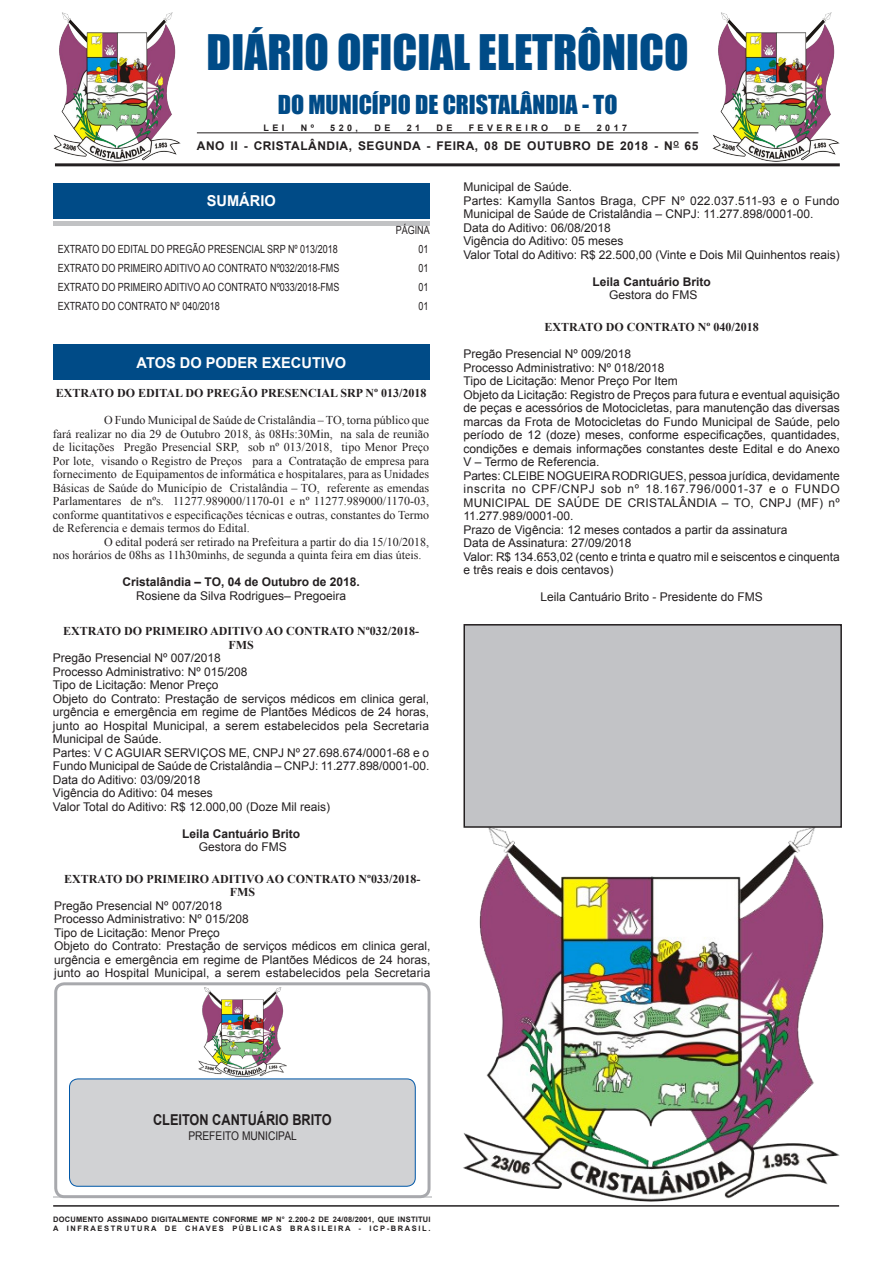
<style>
.page{position:relative;width:893px;height:1263px;background:#fff}
.page>*{position:absolute;margin:0;border:0;box-sizing:border-box;transform-origin:0 0}
.t1{font:45px "Impact";color:#004b87}
.t2{font:24px "Impact";color:#004b87}
.Chancela{font:700 15px "Arial";color:#fff}
.t3{font:700 15px "Arial";color:#231f20;scale:.85 1}
.SEM_PARAGRAFO{font:12px/13.5px "Arial";color:#231f20;text-align:justify}
.CORPO_DE_TEXTO{font:12px/13.5px "Times New Roman";color:#231f20;text-align:justify}
.TITULOS{font:700 12px/13.5px "Times New Roman";color:#231f20;text-align:center}
.CARGO{font:12px "Arial";color:#231f20}
.NOME{font:700 12px "Arial";color:#231f20}
.NOME-2{font:700 12px "Arial";letter-spacing:.04em;color:#231f20}
.SEM_PARAGRAFO-2{font:12px "Arial";color:#231f20;scale:.85 1}
.Sumario{font:11.25px "Arial";color:#231f20;scale:.8 1}
.t4{font:700 9px "Arial";letter-spacing:.385em;color:#231f20}
.t5{font:700 7.5px "Arial";letter-spacing:.025em;color:#231f20}
.t6{font:700 7.5px "Arial";letter-spacing:.21em;color:#231f20}
</style>
<div class="page">
<hr style="left:53px;top:1205px;width:786px;height:1px;background:#231f20">
<hr style="left:55px;top:163px;width:785px;height:3px;background:#231f20">
<hr style="left:197px;top:132px;width:501px;height:1px;background:#231f20">
<div style="left:53px;top:189px;width:376px;height:37px;background:#c1c2c4"></div>
<div style="left:53px;top:186px;width:376px;height:35px;background:#fff"></div>
<div style="left:53px;top:184px;width:376px;height:35px;background:#004b87"></div>
<hr style="left:53px;top:1197px;width:379px;height:1px;background:#d1d2d4">
<div style="left:54px;top:982px;width:377px;height:216px;border:3px solid #a8a9ad;border-radius:9px"></div>
<div style="left:70px;top:1079px;width:345px;height:107px;background:#d1d2d4;border-radius:9px"></div>
<div style="left:69px;top:1079px;width:346px;height:107px;border:1px solid #0057a8;border-radius:9px"></div>
<img style="left:198px;top:987px;width:88px;height:89px">
<img style="left:712px;top:13px;width:128px;height:148px">
<img style="left:53px;top:13px;width:128px;height:148px">
<div style="left:53px;top:344px;width:376px;height:36px;background:#004b87"></div>
<img style="left:463px;top:828px;width:376px;height:373px">
<div style="left:464px;top:625px;width:377px;height:202px;background:#c2c3c6"></div>
<div style="left:463px;top:624px;width:379px;height:204px;border:2px solid #231f20"></div>
<p class="t1" style="left:207px;top:18px;width:483px">DIÁRIO OFICIAL ELETRÔNICO</p>
<p class="t2" style="left:278px;top:86px;width:341px">DO MUNICÍPIO DE CRISTALÂNDIA - TO</p>
<p class="t4" style="left:264px;top:121px;width:22px">LEI</p>
<p class="t4" style="left:301px;top:121px;width:15px">N º</p>
<p class="t4" style="left:330px;top:121px;width:29px">520,</p>
<p class="t4" style="left:374px;top:121px;width:17px">D E</p>
<p class="t4" style="left:407px;top:121px;width:15px">2 1</p>
<p class="t4" style="left:436px;top:121px;width:17px">D E</p>
<p class="t4" style="left:469px;top:121px;width:81px">FEVEREIRO</p>
<p class="t4" style="left:565px;top:121px;width:17px">D E</p>
<p class="t4" style="left:597px;top:121px;width:32px">2017</p>
<p class="NOME-2" style="left:197px;top:138px;width:503px">ANO II - CRISTALÂNDIA, SEGUNDA - FEIRA, 08 DE OUTUBRO DE 2018 - N<sup>O</sup> 65</p>
<p class="Chancela" style="left:207px;top:191px;width:70px">SUMÁRIO</p>
<p class="Sumario" style="left:396px;top:223px;width:44px">PÁGINA</p>
<p class="Sumario" style="left:58px;top:242px;width:352px">EXTRATO DO EDITAL DO PREGÃO PRESENCIAL SRP Nº 013/2018</p>
<p class="Sumario" style="left:418px;top:242px;width:14px">01</p>
<p class="Sumario" style="left:58px;top:261px;width:354px">EXTRATO DO PRIMEIRO ADITIVO AO CONTRATO Nº032/2018-FMS</p>
<p class="Sumario" style="left:418px;top:261px;width:14px">01</p>
<p class="Sumario" style="left:58px;top:279px;width:354px">EXTRATO DO PRIMEIRO ADITIVO AO CONTRATO Nº033/2018-FMS</p>
<p class="Sumario" style="left:418px;top:279px;width:14px">01</p>
<p class="Sumario" style="left:58px;top:298px;width:204px">EXTRATO DO CONTRATO Nº 040/2018</p>
<p class="Sumario" style="left:418px;top:298px;width:14px">01</p>
<p class="Chancela" style="left:137px;top:353px;width:211px">ATOS DO PODER EXECUTIVO</p>
<p class="TITULOS" style="left:56px;top:386px;width:372px">EXTRATO DO EDITAL DO PREGÃO PRESENCIAL SRP Nº 013/2018</p>
<p class="CORPO_DE_TEXTO" style="left:53px;top:413px;width:378px;text-indent:51px">O Fundo Municipal de Saúde de Cristalândia – TO, torna público que fará realizar no dia 29 de Outubro 2018, às 08Hs:30Min, na sala de reunião de licitações Pregão Presencial SRP, sob nº 013/2018, tipo Menor Preço Por lote, visando o Registro de Preços para a Contratação de empresa para fornecimento de Equipamentos de informática e hospitalares, para as Unidades Básicas de Saúde do Município de Cristalândia – TO, referente as emendas Parlamentares de nºs. 11277.989000/1170-01 e nº 11277.989000/1170-03, conforme quantitativos e especificações técnicas e outras, constantes do Termo de Referencia e demais termos do Edital.</p>
<p class="CORPO_DE_TEXTO" style="left:53px;top:535px;width:378px;text-indent:51px">O edital poderá ser retirado na Prefeitura a partir do dia 15/10/2018, nos horários de 08hs as 11h30minhs, de segunda a quinta feira em dias úteis.</p>
<p class="NOME" style="left:123px;top:574px;width:239px">Cristalândia – TO, 04 de Outubro de 2018.</p>
<p class="CARGO" style="left:136px;top:588px;width:212px">Rosiene da Silva Rodrigues– Pregoeira</p>
<p class="TITULOS" style="left:63px;top:624px;width:358px">EXTRATO DO PRIMEIRO ADITIVO AO CONTRATO Nº032/2018-<br>FMS</p>
<p class="SEM_PARAGRAFO" style="left:53px;top:651px;width:169px">Pregão Presencial Nº 007/2018</p>
<p class="SEM_PARAGRAFO" style="left:53px;top:665px;width:196px">Processo Administrativo: Nº 015/208</p>
<p class="SEM_PARAGRAFO" style="left:53px;top:678px;width:167px">Tipo de Licitação: Menor Preço</p>
<p class="SEM_PARAGRAFO" style="left:53px;top:692px;width:378px">Objeto do Contrato: Prestação de serviços médicos em clinica geral, urgência e emergência em regime de Plantões Médicos de 24 horas, junto ao Hospital Municipal, a serem estabelecidos pela Secretaria Municipal de Saúde.</p>
<p class="SEM_PARAGRAFO" style="left:53px;top:746px;width:378px">Partes: V C AGUIAR SERVIÇOS ME, CNPJ Nº 27.698.674/0001-68 e o<br>Fundo Municipal de Saúde de Cristalândia – CNPJ: 11.277.898/0001-00.</p>
<p class="SEM_PARAGRAFO" style="left:53px;top:773px;width:149px">Data do Aditivo: 03/09/2018</p>
<p class="SEM_PARAGRAFO" style="left:53px;top:786px;width:161px">Vigência do Aditivo: 04 meses</p>
<p class="SEM_PARAGRAFO" style="left:53px;top:800px;width:279px">Valor Total do Aditivo: R$ 12.000,00 (Doze Mil reais)</p>
<p class="NOME" style="left:182px;top:826px;width:120px">Leila Cantuário Brito</p>
<p class="CARGO" style="left:199px;top:839px;width:90px">Gestora do FMS</p>
<p class="TITULOS" style="left:64px;top:872px;width:358px">EXTRATO DO PRIMEIRO ADITIVO AO CONTRATO Nº033/2018-<br>FMS</p>
<p class="SEM_PARAGRAFO" style="left:54px;top:899px;width:169px">Pregão Presencial Nº 007/2018</p>
<p class="SEM_PARAGRAFO" style="left:54px;top:912px;width:196px">Processo Administrativo: Nº 015/208</p>
<p class="SEM_PARAGRAFO" style="left:54px;top:926px;width:167px">Tipo de Licitação: Menor Preço</p>
<p class="SEM_PARAGRAFO" style="left:54px;top:939px;width:378px">Objeto do Contrato: Prestação de serviços médicos em clinica geral, urgência e emergência em regime de Plantões Médicos de 24 horas, junto ao Hospital Municipal, a serem estabelecidos pela Secretaria</p>
<p class="SEM_PARAGRAFO" style="left:463px;top:181px;width:110px">Municipal de Saúde.</p>
<p class="SEM_PARAGRAFO" style="left:463px;top:194px;width:378px">Partes: Kamylla Santos Braga, CPF Nº 022.037.511-93 e o Fundo<br>Municipal de Saúde de Cristalândia – CNPJ: 11.277.898/0001-00.</p>
<p class="SEM_PARAGRAFO" style="left:463px;top:221px;width:149px">Data do Aditivo: 06/08/2018</p>
<p class="SEM_PARAGRAFO" style="left:463px;top:235px;width:161px">Vigência do Aditivo: 05 meses</p>
<p class="SEM_PARAGRAFO" style="left:463px;top:248px;width:378px">Valor Total do Aditivo: R$ 22.500,00 (Vinte e Dois Mil Quinhentos reais)</p>
<p class="NOME" style="left:593px;top:274px;width:120px">Leila Cantuário Brito</p>
<p class="CARGO" style="left:609px;top:287px;width:90px">Gestora do FMS</p>
<p class="TITULOS" style="left:544px;top:320px;width:216px">EXTRATO DO CONTRATO Nº 040/2018</p>
<p class="SEM_PARAGRAFO" style="left:463px;top:347px;width:169px">Pregão Presencial Nº 009/2018</p>
<p class="SEM_PARAGRAFO" style="left:463px;top:361px;width:203px">Processo Administrativo: Nº 018/2018</p>
<p class="SEM_PARAGRAFO" style="left:463px;top:374px;width:216px">Tipo de Licitação: Menor Preço Por Item</p>
<p class="SEM_PARAGRAFO" style="left:463px;top:388px;width:378px">Objeto da Licitação: Registro de Preços para futura e eventual aquisição de peças e acessórios de Motocicletas, para manutenção das diversas marcas da Frota de Motocicletas do Fundo Municipal de Saúde, pelo período de 12 (doze) meses, conforme especificações, quantidades, condições e demais informações constantes deste Edital e do Anexo V – Termo de Referencia.</p>
<p class="SEM_PARAGRAFO" style="left:463px;top:469px;width:378px">Partes: CLEIBE NOGUEIRA RODRIGUES, pessoa jurídica, devidamente inscrita no CPF/CNPJ sob nº 18.167.796/0001-37 e o FUNDO MUNICIPAL DE SAÚDE DE CRISTALÂNDIA – TO, CNPJ (MF) nº 11.277.989/0001-00.</p>
<p class="SEM_PARAGRAFO" style="left:463px;top:523px;width:325px">Prazo de Vigência: 12 meses contados a partir da assinatura</p>
<p class="SEM_PARAGRAFO" style="left:463px;top:536px;width:170px">Data de Assinatura: 27/09/2018</p>
<p class="SEM_PARAGRAFO" style="left:463px;top:550px;width:378px">Valor: R$ 134.653,02 (cento e trinta e quatro mil e seiscentos e cinquenta e três reais e dois centavos)</p>
<p class="CARGO" style="left:541px;top:589px;width:224px">Leila Cantuário Brito - Presidente do FMS</p>
<p class="t3" style="left:153px;top:1109px;width:212px">CLEITON CANTUÁRIO BRITO</p>
<p class="SEM_PARAGRAFO-2" style="left:188px;top:1127px;width:129px">PREFEITO MUNICIPAL</p>
<p class="t5" style="left:53px;top:1215px;width:379px">DOCUMENTO ASSINADO DIGITALMENTE CONFORME MP N° 2.200-2 DE 24/08/2001, QUE INSTITUI</p>
<p class="t6" style="left:53px;top:1224px;width:379px">A INFRAESTRUTURA DE CHAVES PÚBLICAS BRASILEIRA - ICP-BRASIL.</p>
</div>
